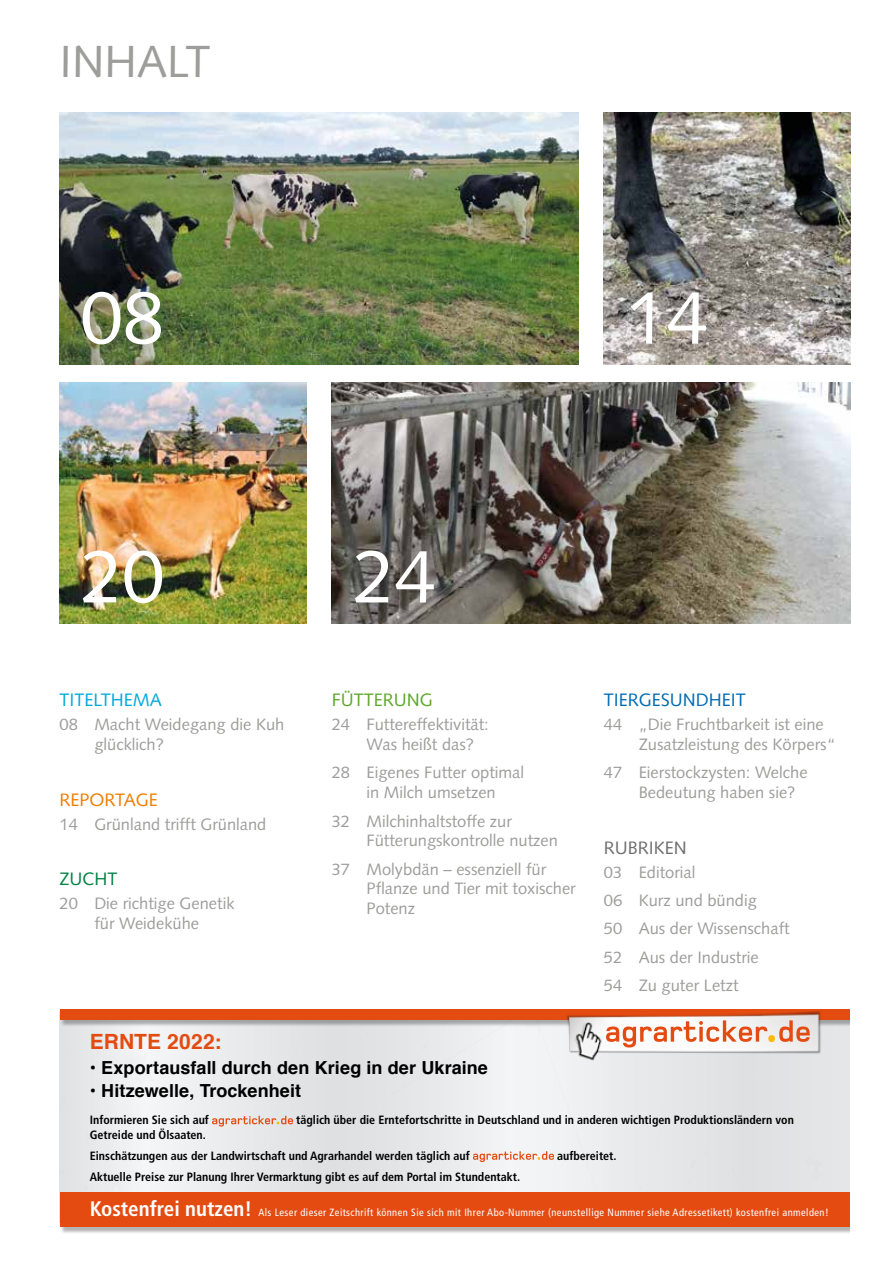
<style>
.page{position:relative;width:893px;height:1263px;background:#fff}
.page>*{position:absolute;margin:0;border:0;box-sizing:border-box;transform-origin:0 0}
.t1{font:75px "Syntax LT Std";color:#fff}
.t2{font:45px "Syntax LT Std";color:#9d9d9c}
.t3{font:700 21px "Helvetica";letter-spacing:.01em;color:#e44b11}
.t4{font:700 18px "Helvetica";letter-spacing:.005em;color:#000}
.t5{font:18px "Syntax LT Std";color:#006bb3}
.t6{font:18px "Syntax LT Std";color:#00a9db}
.t7{font:18px "Syntax LT Std";color:#ef7d00}
.t8{font:18px "Syntax LT Std";color:#5ea72b}
.t9{font:18px "Syntax LT Std";color:#706f6f}
.t10{font:18px "Syntax LT Std";color:#008244}
.t11{font:16.5px/19.8px "Syntax LT Std";color:#9d9d9c}
.t12{font:700 condensed 12px/21px "Frutiger LT Std";color:#000}
.t13{font:condensed 10.5px "Frutiger LT Std";letter-spacing:.04em;color:#fff}
.s1{font-weight:700;font-size:21px}
</style>
<div class="page">
<img style="left:60px;top:112px;width:518px;height:253px">
<img style="left:60px;top:382px;width:246px;height:242px">
<img style="left:332px;top:382px;width:518px;height:242px">
<img style="left:604px;top:112px;width:246px;height:253px">
<div style="left:61px;top:1194px;width:797px;height:40px;background:#000;opacity:.3"></div>
<div style="left:60px;top:1193px;width:790px;height:34px;background:#e44b11"></div>
<div style="left:60px;top:1009px;width:790px;height:11px;background:#e44b11"></div>
<svg style="left:60px;top:1011px;width:790px;height:182px"></svg>
<div style="left:850px;top:1000px;width:34px;height:263px;background:#fff"></div>
<h2 class="t2" style="left:60px;top:35px;width:152px">INHALT</h2>
<h1 class="t1" style="left:81px;top:273px;width:85px">08</h1>
<h1 class="t1" style="left:625px;top:273px;width:85px">14</h1>
<h1 class="t1" style="left:81px;top:532px;width:85px">20</h1>
<h1 class="t1" style="left:353px;top:532px;width:85px">24</h1>
<p class="t6" style="left:60px;top:689px;width:104px">TITELTHEMA</p>
<p class="t11" style="left:94px;top:715px;width:192px;text-indent:-35px">08 Macht Weidegang die Kuh glücklich?</p>
<p class="t7" style="left:60px;top:789px;width:100px">REPORTAGE</p>
<p class="t11" style="left:60px;top:814px;width:208px">14 Grünland trifft Grünland</p>
<p class="t10" style="left:60px;top:868px;width:60px">ZUCHT</p>
<p class="t11" style="left:60px;top:894px;width:177px;text-align:center">20 Die richtige Genetik für Weidekühe</p>
<p class="t8" style="left:332px;top:689px;width:102px">FÜTTERUNG</p>
<p class="t11" style="left:367px;top:715px;width:124px;text-indent:-35px">24 Futtereffektivität:<br>Was heißt das?</p>
<p class="t11" style="left:332px;top:763px;width:194px;text-align:center">28 Eigenes Futter optimal in Milch umsetzen</p>
<p class="t11" style="left:367px;top:811px;width:193px;text-indent:-35px">32 Milchinhaltstoffe zur<br>Fütterungskontrolle nutzen</p>
<p class="t11" style="left:367px;top:859px;width:211px;text-indent:-35px">37 Molybdän – essenziell für<br>Pflanze und Tier mit toxischer<br>Potenz</p>
<p class="t5" style="left:604px;top:689px;width:144px">TIERGESUNDHEIT</p>
<p class="t11" style="left:639px;top:715px;width:199px;text-indent:-35px">44 „Die Fruchtbarkeit ist eine<br>Zusatzleistung des Körpers“</p>
<p class="t11" style="left:639px;top:763px;width:170px;text-indent:-35px">47 Eierstockzysten: Welche<br>Bedeutung haben sie?</p>
<p class="t9" style="left:604px;top:837px;width:84px">RUBRIKEN</p>
<p class="t11" style="left:604px;top:858px;width:187px;line-height:28.3px">03 Editorial<br>06 Kurz und bündig<br>50 Aus der Wissenschaft<br>52 Aus der Industrie<br>54 Zu guter Letzt</p>
<p class="t3" style="left:90px;top:1024px;width:133px">ERNTE 2022:</p>
<p class="t4" style="left:90px;top:1053px;width:400px">• Exportausfall durch den Krieg in der Ukraine</p>
<p class="t4" style="left:90px;top:1076px;width:213px">• Hitzewelle, Trockenheit</p>
<p class="t12" style="left:90px;top:1109px;width:121px">Informieren Sie sich auf</p>
<p class="t12" style="left:296px;top:1109px;width:499px">täglich über die Erntefortschritte in Deutschland und in anderen wichtigen Produktionsländern von</p>
<p class="t12" style="left:90px;top:1124px;width:381px">Getreide und Ölsaaten.<br>Einschätzungen aus der Landwirtschaft und Agrarhandel werden täglich auf</p>
<p class="t12" style="left:557px;top:1145px;width:61px">aufbereitet.</p>
<p class="t12" style="left:90px;top:1166px;width:432px">Aktuelle Preise zur Planung Ihrer Vermarktung gibt es auf dem Portal im Stundentakt.</p>
<p class="t13" style="left:90px;top:1207px;width:740px"><span class="s1">Kostenfrei nutzen!</span> Als Leser dieser Zeitschrift können Sie sich mit Ihrer Abo-Nummer (neunstellige Nummer siehe Adressetikett) kostenfrei anmelden!</p>
</div>
